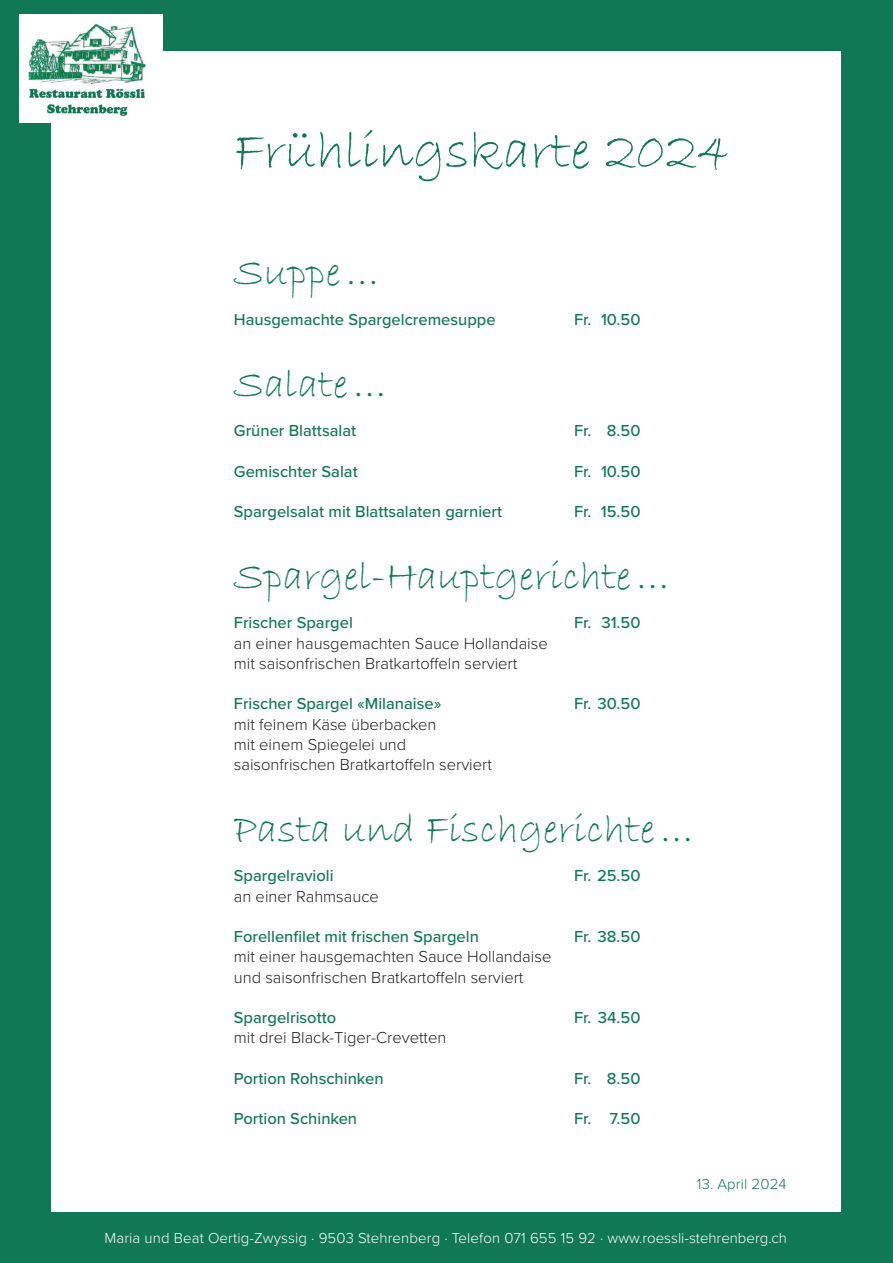
<style>
.page{position:relative;width:893px;height:1263px;background:#fff}
.page>*{position:absolute;margin:0;border:0;box-sizing:border-box;transform-origin:0 0}
.Rubrik_Bradley_Hand_28_auto{font:55.5px "Bradley Hand ITC";color:#107855}
.Rubrik_Bradley_Hand_28_auto-2{font:42px "Bradley Hand ITC";color:#107855}
.Menu_Titel_Tabulator_Proxima_Nova_Medium{font:500 16.5px "Proxima Nova";color:#107855}
.legende_schwarz_Proxima_Nova_Light_11_13{font:300 16.5px/20.2px "Proxima Nova";color:#231f20}
.t1{font:300 15px "Proxima Nova";letter-spacing:.01em;color:#fff}
.t2{font:300 15px "Proxima Nova";letter-spacing:.01em;color:#107855}
</style>
<div class="page">
<div style="left:0;top:0;width:51px;height:1263px;background:#107855"></div>
<div style="left:0;top:1212px;width:893px;height:51px;background:#107855"></div>
<div style="left:841px;top:0;width:52px;height:1263px;background:#107855"></div>
<div style="left:0;top:0;width:893px;height:51px;background:#107855"></div>
<img style="left:19px;top:15px;width:144px;height:107px">
<p class="Rubrik_Bradley_Hand_28_auto" style="left:234px;top:115px;width:500px">Frühlingskarte 2024</p>
<p class="Rubrik_Bradley_Hand_28_auto-2" style="left:234px;top:246px;width:147px">Suppe…</p>
<p class="Menu_Titel_Tabulator_Proxima_Nova_Medium" style="left:234px;top:307px;width:263px">Hausgemachte Spargelcremesuppe</p>
<p class="Menu_Titel_Tabulator_Proxima_Nova_Medium" style="left:574px;top:307px;width:68px">Fr. 10.50</p>
<p class="Rubrik_Bradley_Hand_28_auto-2" style="left:234px;top:357px;width:155px">Salate…</p>
<p class="Menu_Titel_Tabulator_Proxima_Nova_Medium" style="left:234px;top:418px;width:124px">Grüner Blattsalat</p>
<p class="Menu_Titel_Tabulator_Proxima_Nova_Medium" style="left:574px;top:418px;width:68px">Fr. 8.50</p>
<p class="Menu_Titel_Tabulator_Proxima_Nova_Medium" style="left:234px;top:459px;width:125px">Gemischter Salat</p>
<p class="Menu_Titel_Tabulator_Proxima_Nova_Medium" style="left:574px;top:459px;width:68px">Fr. 10.50</p>
<p class="Menu_Titel_Tabulator_Proxima_Nova_Medium" style="left:234px;top:499px;width:270px">Spargelsalat mit Blattsalaten garniert</p>
<p class="Menu_Titel_Tabulator_Proxima_Nova_Medium" style="left:574px;top:499px;width:68px">Fr. 15.50</p>
<p class="Rubrik_Bradley_Hand_28_auto-2" style="left:234px;top:549px;width:438px">Spargel-Hauptgerichte…</p>
<p class="Menu_Titel_Tabulator_Proxima_Nova_Medium" style="left:234px;top:610px;width:121px">Frischer Spargel</p>
<p class="Menu_Titel_Tabulator_Proxima_Nova_Medium" style="left:574px;top:610px;width:68px">Fr. 31.50</p>
<p class="legende_schwarz_Proxima_Nova_Light_11_13" style="left:234px;top:632px;width:315px">an einer hausgemachten Sauce Hollandaise</p>
<p class="legende_schwarz_Proxima_Nova_Light_11_13" style="left:234px;top:652px;width:285px">mit saisonfrischen Bratkartoffeln serviert</p>
<p class="Menu_Titel_Tabulator_Proxima_Nova_Medium" style="left:234px;top:691px;width:209px">Frischer Spargel «Milanaise»</p>
<p class="Menu_Titel_Tabulator_Proxima_Nova_Medium" style="left:574px;top:691px;width:68px">Fr. 30.50</p>
<p class="legende_schwarz_Proxima_Nova_Light_11_13" style="left:234px;top:713px;width:260px">mit feinem Käse überbacken<br>mit einem Spiegelei und saisonfrischen Bratkartoffeln serviert</p>
<p class="Rubrik_Bradley_Hand_28_auto-2" style="left:234px;top:802px;width:462px">Pasta und Fischgerichte…</p>
<p class="Menu_Titel_Tabulator_Proxima_Nova_Medium" style="left:234px;top:863px;width:101px">Spargelravioli</p>
<p class="Menu_Titel_Tabulator_Proxima_Nova_Medium" style="left:574px;top:863px;width:68px">Fr. 25.50</p>
<p class="legende_schwarz_Proxima_Nova_Light_11_13" style="left:234px;top:885px;width:147px">an einer Rahmsauce</p>
<p class="Menu_Titel_Tabulator_Proxima_Nova_Medium" style="left:234px;top:924px;width:246px">Forellenfilet mit frischen Spargeln</p>
<p class="Menu_Titel_Tabulator_Proxima_Nova_Medium" style="left:574px;top:924px;width:68px">Fr. 38.50</p>
<p class="legende_schwarz_Proxima_Nova_Light_11_13" style="left:234px;top:946px;width:319px">mit einer hausgemachten Sauce Hollandaise und saisonfrischen Bratkartoffeln serviert</p>
<p class="Menu_Titel_Tabulator_Proxima_Nova_Medium" style="left:234px;top:1005px;width:104px">Spargelrisotto</p>
<p class="Menu_Titel_Tabulator_Proxima_Nova_Medium" style="left:574px;top:1005px;width:68px">Fr. 34.50</p>
<p class="legende_schwarz_Proxima_Nova_Light_11_13" style="left:234px;top:1027px;width:214px">mit drei Black-Tiger-Crevetten</p>
<p class="Menu_Titel_Tabulator_Proxima_Nova_Medium" style="left:234px;top:1066px;width:151px">Portion Rohschinken</p>
<p class="Menu_Titel_Tabulator_Proxima_Nova_Medium" style="left:574px;top:1066px;width:68px">Fr. 8.50</p>
<p class="Menu_Titel_Tabulator_Proxima_Nova_Medium" style="left:234px;top:1106px;width:125px">Portion Schinken</p>
<p class="Menu_Titel_Tabulator_Proxima_Nova_Medium" style="left:574px;top:1106px;width:68px">Fr. 7.50</p>
<p class="t2" style="left:697px;top:1172px;width:91px">13. April 2024</p>
<p class="t1" style="left:104px;top:1227px;width:684px">Maria und Beat Oertig-Zwyssig · 9503 Stehrenberg · Telefon 071 655 15 92 · www.roessli-stehrenberg.ch</p>
</div>
